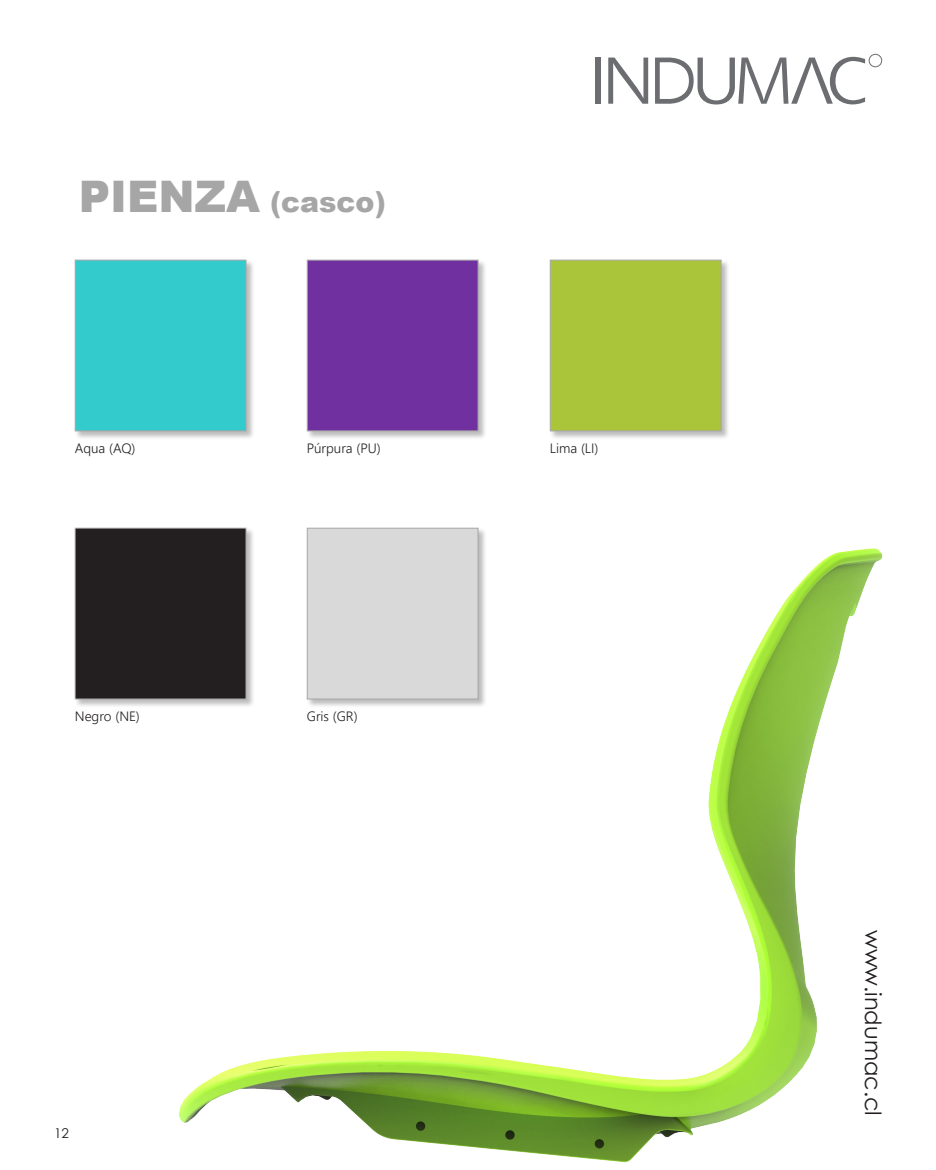
<style>
.page{position:relative;width:936px;height:1170px;background:#fff}
.page>*{position:absolute;margin:0;border:0;box-sizing:border-box;transform-origin:0 0}
.t1{font:900 28.5px "Arial";color:#a6a6a6}
.t2{font:22.5px "Century Gothic";color:#231f20}
.t3{font:300 13.5px "Yu Gothic UI";color:#231f20}
.t4{font:13.5px "Century Gothic";color:#231f20}
.s1{font-size:43.5px}
</style>
<div class="page">
<img style="left:179px;top:548px;width:704px;height:615px">
<div style="left:868px;top:54px;width:13px;height:13px;border:1px solid #6c6d70;border-radius:50%"></div>
<div style="left:595px;top:58px;width:6px;height:46px;background:#6c6d70"></div>
<svg style="left:655px;top:57px;width:210px;height:47px"></svg>
<svg style="left:608px;top:58px;width:40px;height:46px"></svg>
<div style="left:74px;top:259px;width:181px;height:181px;background:#231f20;opacity:.3"></div>
<div style="left:75px;top:260px;width:171px;height:171px;background:#33cbcc;border:1px solid #a6a6a6"></div>
<div style="left:74px;top:527px;width:181px;height:181px;background:#231f20;opacity:.3"></div>
<div style="left:75px;top:528px;width:171px;height:171px;background:#231f20"></div>
<div style="left:75px;top:528px;width:171px;height:171px;border:1px solid #a6a6a6"></div>
<div style="left:306px;top:259px;width:181px;height:181px;background:#231f20;opacity:.3"></div>
<div style="left:307px;top:260px;width:171px;height:171px;background:#7030a0;border:1px solid #a6a6a6"></div>
<div style="left:549px;top:259px;width:181px;height:181px;background:#231f20;opacity:.3"></div>
<div style="left:550px;top:260px;width:171px;height:171px;background:#aac53a;border:1px solid #a6a6a6"></div>
<div style="left:306px;top:527px;width:181px;height:181px;background:#231f20;opacity:.3"></div>
<div style="left:307px;top:528px;width:171px;height:171px;background:#d9d9d9;border:1px solid #a6a6a6"></div>
<p class="t1" style="left:79px;top:181px;width:308px"><span class="s1">PIENZA</span> (casco)</p>
<p class="t3" style="left:75px;top:435px;width:62px">Aqua (AQ)</p>
<p class="t3" style="left:75px;top:703px;width:67px">Negro (NE)</p>
<p class="t4" style="left:54px;top:1123px;width:16px">12</p>
<p class="t3" style="left:307px;top:435px;width:75px">Púrpura (PU)</p>
<p class="t3" style="left:550px;top:435px;width:50px">Lima (LI)</p>
<p class="t3" style="left:307px;top:703px;width:52px">Gris (GR)</p>
<p class="t2" style="left:888px;top:929px;width:187px;rotate:90deg">www.indumac.cl</p>
</div>
